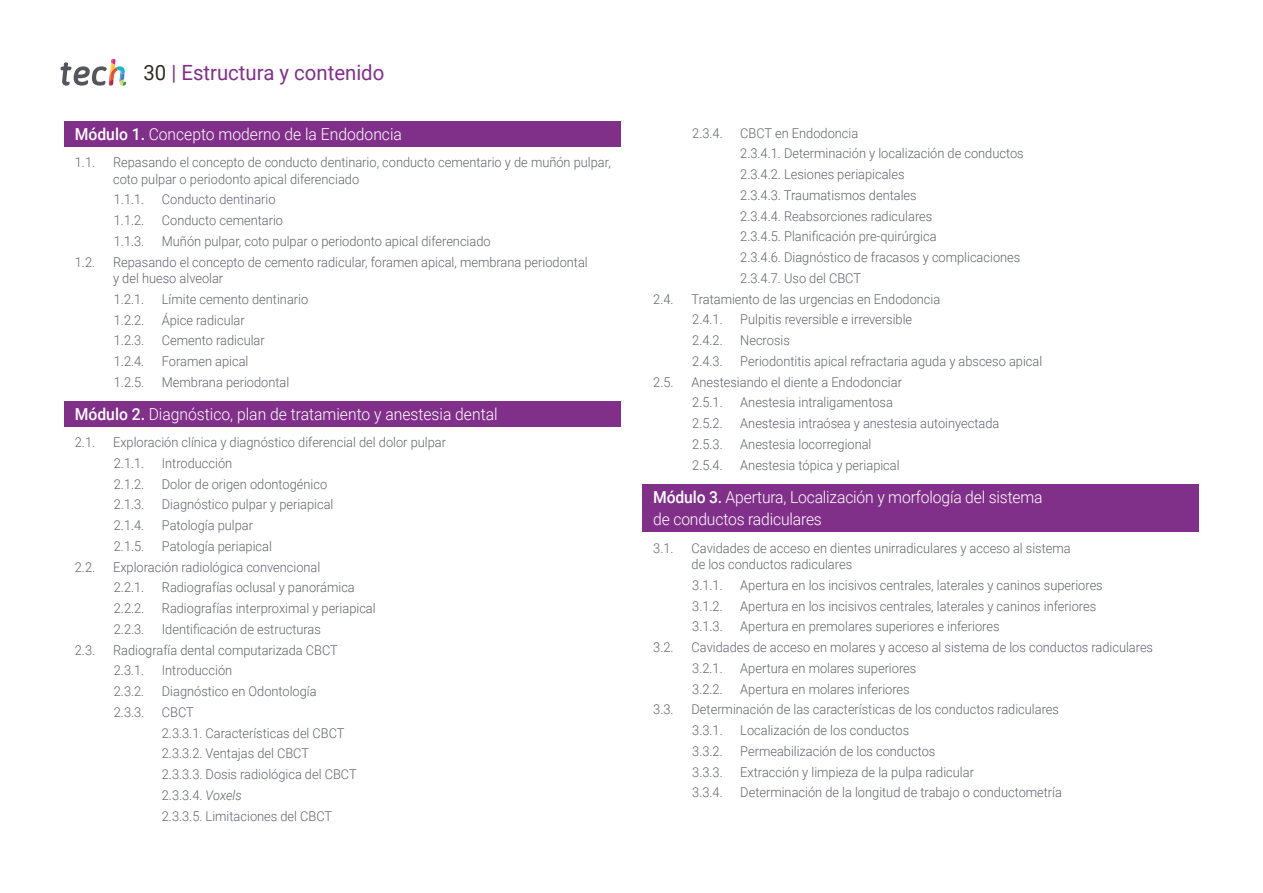
<style>
.page{position:relative;width:1263px;height:893px;background:#fff}
.page>*{position:absolute;margin:0;border:0;box-sizing:border-box;transform-origin:0 0}
.t1{font:21px "Roboto";color:#813089}
.t2{font:300 16.5px/22.5px "Roboto";color:#fff;scale:.95 1}
.t3{font:300 13.5px/20.7px "Roboto";color:#61646a;scale:.95 1}
.s1{color:#312e20}
.s2{font-weight:500}
.s3{font-style:italic}
</style>
<div class="page">
<svg style="left:61px;top:59px;width:65px;height:27px"></svg>
<div style="left:64px;top:121px;width:557px;height:25px;background:#813089"></div>
<div style="left:64px;top:401px;width:557px;height:25px;background:#813089"></div>
<div style="left:642px;top:484px;width:557px;height:48px;background:#813089"></div>
<h1 class="t1" style="left:144px;top:57px;width:242px"><span class="s1">30</span> | Estructura y contenido</h1>
<p class="t2" style="left:75px;top:122px;width:346px"><span class="s2">Módulo 1.</span> Concepto moderno de la Endodoncia</p>
<p class="t3" style="left:75px;top:151px;width:23px">1.1.</p>
<p class="t3" style="left:113px;top:154px;width:525px;line-height:16.5px">Repasando el concepto de conducto dentinario, conducto cementario y de muñón pulpar, coto pulpar o periodonto apical diferenciado</p>
<p class="t3" style="left:114px;top:189px;width:34px">1.1.1.</p>
<p class="t3" style="left:162px;top:189px;width:121px">Conducto dentinario</p>
<p class="t3" style="left:114px;top:209px;width:34px">1.1.2.</p>
<p class="t3" style="left:162px;top:209px;width:129px">Conducto cementario</p>
<p class="t3" style="left:114px;top:230px;width:34px">1.1.3.</p>
<p class="t3" style="left:162px;top:230px;width:348px">Muñón pulpar, coto pulpar o periodonto apical diferenciado</p>
<p class="t3" style="left:75px;top:251px;width:23px">1.2.</p>
<p class="t3" style="left:113px;top:253px;width:501px;line-height:16.5px">Repasando el concepto de cemento radicular, foramen apical, membrana periodontal y del hueso alveolar</p>
<p class="t3" style="left:114px;top:288px;width:34px">1.2.1.</p>
<p class="t3" style="left:162px;top:288px;width:156px">Límite cemento dentinario</p>
<p class="t3" style="left:114px;top:309px;width:34px">1.2.2.</p>
<p class="t3" style="left:162px;top:309px;width:89px">Ápice radicular</p>
<p class="t3" style="left:114px;top:330px;width:34px">1.2.3.</p>
<p class="t3" style="left:162px;top:330px;width:110px">Cemento radicular</p>
<p class="t3" style="left:114px;top:350px;width:34px">1.2.4.</p>
<p class="t3" style="left:162px;top:350px;width:93px">Foramen apical</p>
<p class="t3" style="left:114px;top:371px;width:34px">1.2.5.</p>
<p class="t3" style="left:162px;top:371px;width:136px">Membrana periodontal</p>
<p class="t2" style="left:75px;top:402px;width:446px"><span class="s2">Módulo 2.</span> Diagnóstico, plan de tratamiento y anestesia dental</p>
<p class="t3" style="left:75px;top:432px;width:23px">2.1.</p>
<p class="t3" style="left:113px;top:432px;width:352px">Exploración clínica y diagnóstico diferencial del dolor pulpar<br>2.1.1.</p>
<p class="t3" style="left:162px;top:452px;width:76px">Introducción</p>
<p class="t3" style="left:114px;top:473px;width:34px">2.1.2.</p>
<p class="t3" style="left:162px;top:473px;width:176px">Dolor de origen odontogénico</p>
<p class="t3" style="left:114px;top:494px;width:34px">2.1.3.</p>
<p class="t3" style="left:162px;top:494px;width:182px">Diagnóstico pulpar y periapical</p>
<p class="t3" style="left:114px;top:515px;width:34px">2.1.4.</p>
<p class="t3" style="left:162px;top:515px;width:98px">Patología pulpar</p>
<p class="t3" style="left:114px;top:535px;width:34px">2.1.5.</p>
<p class="t3" style="left:162px;top:535px;width:117px">Patología periapical</p>
<p class="t3" style="left:75px;top:556px;width:23px">2.2.</p>
<p class="t3" style="left:113px;top:556px;width:220px">Exploración radiológica convencional<br>2.2.1.</p>
<p class="t3" style="left:162px;top:577px;width:205px">Radiografías oclusal y panorámica</p>
<p class="t3" style="left:114px;top:598px;width:34px">2.2.2.</p>
<p class="t3" style="left:162px;top:598px;width:227px">Radiografías interproximal y periapical</p>
<p class="t3" style="left:114px;top:618px;width:34px">2.2.3.</p>
<p class="t3" style="left:162px;top:618px;width:169px">Identificación de estructuras</p>
<p class="t3" style="left:75px;top:639px;width:23px">2.3.</p>
<p class="t3" style="left:113px;top:639px;width:238px">Radiografía dental computarizada CBCT<br>2.3.1.</p>
<p class="t3" style="left:162px;top:660px;width:76px">Introducción</p>
<p class="t3" style="left:114px;top:681px;width:34px">2.3.2.</p>
<p class="t3" style="left:162px;top:681px;width:164px">Diagnóstico en Odontología</p>
<p class="t3" style="left:114px;top:701px;width:34px">2.3.3.</p>
<p class="t3" style="left:162px;top:701px;width:207px">CBCT<br>2.3.3.1. Características del CBCT<br>2.3.3.2. Ventajas del CBCT<br>2.3.3.3. Dosis radiológica del CBCT<br>2.3.3.4. <span class="s3">Voxels<br></span>2.3.3.5. Limitaciones del CBCT</p>
<p class="t3" style="left:692px;top:122px;width:34px">2.3.4.</p>
<p class="t3" style="left:740px;top:122px;width:300px">CBCT en Endodoncia<br>2.3.4.1. Determinación y localización de conductos 2.3.4.2. Lesiones periapicales<br>2.3.4.3. Traumatismos dentales<br>2.3.4.4. Reabsorciones radiculares<br>2.3.4.5. Planificación pre-quirúrgica<br>2.3.4.6. Diagnóstico de fracasos y complicaciones 2.3.4.7. Uso del CBCT</p>
<p class="t3" style="left:653px;top:288px;width:23px">2.4.</p>
<p class="t3" style="left:691px;top:288px;width:263px">Tratamiento de las urgencias en Endodoncia<br>2.4.1.</p>
<p class="t3" style="left:740px;top:309px;width:182px">Pulpitis reversible e irreversible</p>
<p class="t3" style="left:692px;top:330px;width:34px">2.4.2.</p>
<p class="t3" style="left:740px;top:330px;width:54px">Necrosis</p>
<p class="t3" style="left:692px;top:350px;width:34px">2.4.3.</p>
<p class="t3" style="left:740px;top:350px;width:319px">Periodontitis apical refractaria aguda y absceso apical</p>
<p class="t3" style="left:653px;top:371px;width:23px">2.5.</p>
<p class="t3" style="left:691px;top:371px;width:223px">Anestesiando el diente a Endodonciar<br>2.5.1.</p>
<p class="t3" style="left:740px;top:392px;width:162px">Anestesia intraligamentosa</p>
<p class="t3" style="left:692px;top:413px;width:34px">2.5.2.</p>
<p class="t3" style="left:740px;top:413px;width:274px">Anestesia intraósea y anestesia autoinyectada</p>
<p class="t3" style="left:692px;top:433px;width:34px">2.5.3.</p>
<p class="t3" style="left:740px;top:433px;width:140px">Anestesia locorregional</p>
<p class="t3" style="left:692px;top:454px;width:34px">2.5.4.</p>
<p class="t3" style="left:740px;top:454px;width:169px">Anestesia tópica y periapical</p>
<p class="t2" style="left:653px;top:485px;width:411px"><span class="s2">Módulo 3.</span> Apertura, Localización y morfología del sistema de conductos radiculares</p>
<p class="t3" style="left:653px;top:537px;width:23px">3.1.</p>
<p class="t3" style="left:691px;top:539px;width:401px;line-height:16.5px">Cavidades de acceso en dientes unirradiculares y acceso al sistema de los conductos radiculares</p>
<p class="t3" style="left:692px;top:574px;width:34px">3.1.1.</p>
<p class="t3" style="left:740px;top:574px;width:383px">Apertura en los incisivos centrales, laterales y caninos superiores</p>
<p class="t3" style="left:692px;top:595px;width:34px">3.1.2.</p>
<p class="t3" style="left:740px;top:595px;width:376px">Apertura en los incisivos centrales, laterales y caninos inferiores</p>
<p class="t3" style="left:692px;top:616px;width:34px">3.1.3.</p>
<p class="t3" style="left:740px;top:616px;width:274px">Apertura en premolares superiores e inferiores</p>
<p class="t3" style="left:653px;top:636px;width:23px">3.2.</p>
<p class="t3" style="left:691px;top:636px;width:487px">Cavidades de acceso en molares y acceso al sistema de los conductos radiculares<br>3.2.1.</p>
<p class="t3" style="left:740px;top:657px;width:187px">Apertura en molares superiores</p>
<p class="t3" style="left:692px;top:678px;width:34px">3.2.2.</p>
<p class="t3" style="left:740px;top:678px;width:180px">Apertura en molares inferiores</p>
<p class="t3" style="left:653px;top:699px;width:23px">3.3.</p>
<p class="t3" style="left:691px;top:699px;width:388px">Determinación de las características de los conductos radiculares<br>3.3.1.</p>
<p class="t3" style="left:740px;top:719px;width:179px">Localización de los conductos</p>
<p class="t3" style="left:692px;top:740px;width:34px">3.3.2.</p>
<p class="t3" style="left:740px;top:740px;width:207px">Permeabilización de los conductos</p>
<p class="t3" style="left:692px;top:761px;width:34px">3.3.3.</p>
<p class="t3" style="left:740px;top:761px;width:247px">Extracción y limpieza de la pulpa radicular</p>
<p class="t3" style="left:692px;top:782px;width:34px">3.3.4.</p>
<p class="t3" style="left:740px;top:782px;width:340px">Determinación de la longitud de trabajo o conductometría</p>
</div>
